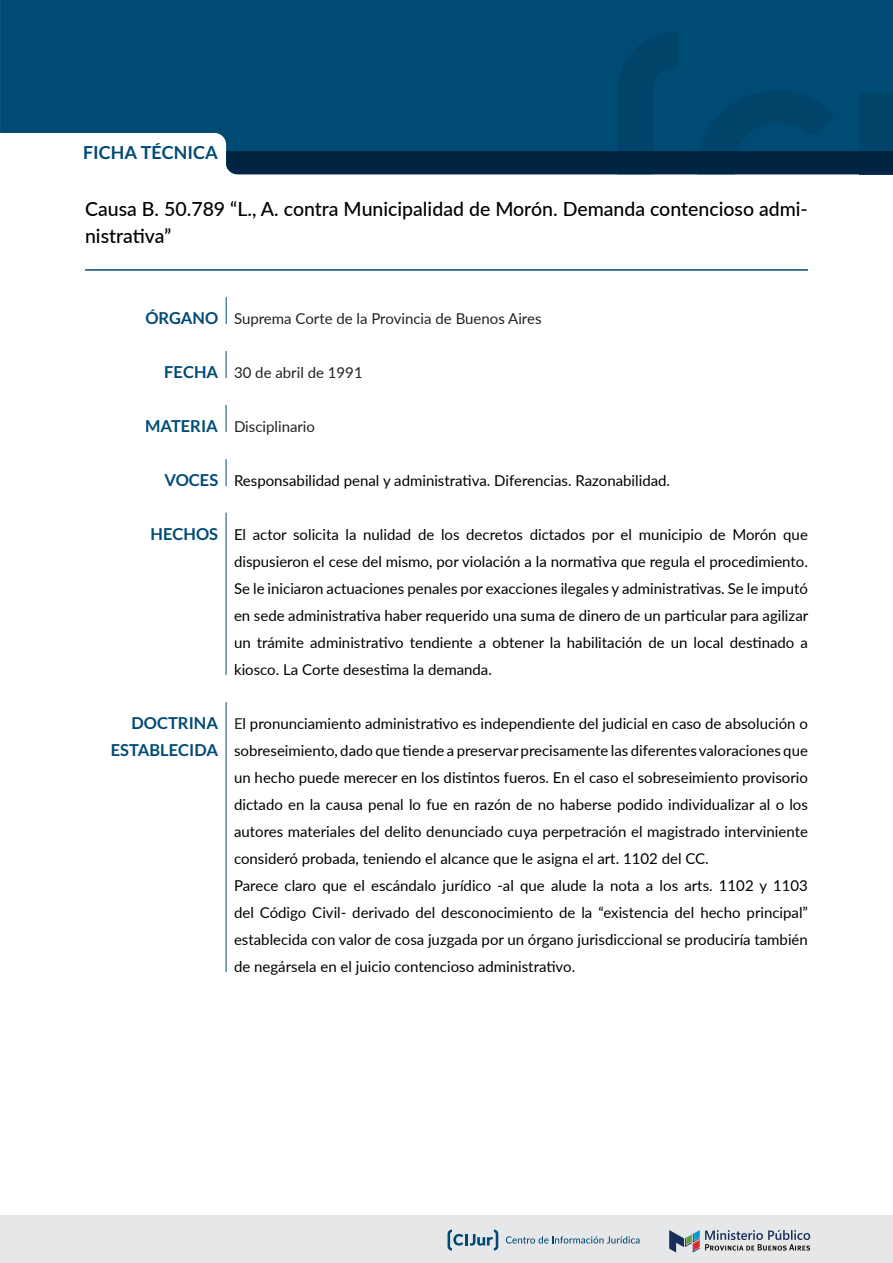
<style>
.page{position:relative;width:893px;height:1263px;background:#fff}
.page>*{position:absolute;margin:0;border:0;box-sizing:border-box;transform-origin:0 0}
.t1{font:500 19.5px/27px "Lato";color:#000}
.t2{font:700 18px "Lato";color:#004b74}
.t3{font:700 16.5px/27px "Lato";color:#004b74;text-align:right}
.t4{font:15px/27px "Lato";color:#000;text-align:justify}
.t5{font:15px "Lato";color:#222}
.s1{color:#222}
</style>
<div class="page">
<div style="left:0;top:1215px;width:893px;height:48px;background:#e6e7e8"></div>
<svg style="left:669px;top:1230px;width:141px;height:22px"></svg>
<svg style="left:506px;top:1236px;width:133px;height:7px"></svg>
<svg style="left:448px;top:1229px;width:50px;height:21px"></svg>
<div style="left:0;top:0;width:893px;height:143px;background:#004b74"></div>
<svg style="left:226px;top:32px;width:667px;height:142px;background:#00446b"></svg>
<hr style="left:85px;top:269px;width:723px;height:2px;background:#004b74">
<svg style="left:226px;top:297px;width:1px;height:27px"></svg>
<svg style="left:226px;top:351px;width:1px;height:27px"></svg>
<hr style="left:226px;top:702px;width:1px;height:270px;background:#004b74">
<svg style="left:226px;top:405px;width:1px;height:27px"></svg>
<svg style="left:226px;top:459px;width:1px;height:27px"></svg>
<hr style="left:226px;top:513px;width:1px;height:162px;background:#004b74">
<p class="t2" style="left:83px;top:142px;width:136px">FICHA TÉCNICA</p>
<h1 class="t1" style="left:85px;top:195px;width:724px">Causa B. 50.789 “L., A. contra Municipalidad de Morón. Demanda contencioso admi&shy;nistrativa”</h1>
<p class="t3" style="left:145px;top:304px;width:74px">ÓRGANO</p>
<p class="t3" style="left:164px;top:358px;width:55px">FECHA</p>
<p class="t5" style="left:234px;top:308px;width:309px">Suprema Corte de la Provincia de Buenos Aires</p>
<p class="t5" style="left:234px;top:362px;width:130px">30 de abril de 1991</p>
<p class="t3" style="left:145px;top:412px;width:74px">MATERIA</p>
<p class="t5" style="left:234px;top:416px;width:83px">Disciplinario</p>
<p class="t3" style="left:164px;top:466px;width:55px">VOCES</p>
<p class="t4" style="left:234px;top:466px;width:438px">Responsabilidad penal y administrativa. Diferencias. Razonabilidad.</p>
<p class="t3" style="left:151px;top:520px;width:69px">HECHOS</p>
<p class="t4" style="left:234px;top:520px;width:576px">El actor solicita la nulidad de los decretos dictados por el municipio de Morón que dispusieron el cese del mismo, por violación a la normativa que regula el procedimiento.<br>Se le iniciaron actuaciones penales por exacciones ilegales y administrativas. Se le imputó en sede administrativa haber requerido una suma de dinero de un particular para agilizar un trámite administrativo tendiente a obtener la habilitación de un local destinado a kiosco. La Corte desestima la demanda.</p>
<p class="t3" style="left:111px;top:709px;width:109px">DOCTRINA<br>ESTABLECIDA</p>
<p class="t4" style="left:234px;top:709px;width:575px;text-align:left"><span class="s1">E</span>l pronunciamiento administrativo es independiente del judicial en caso de absolución o sobreseimiento, dado que tiende a preservar precisamente las diferentes valoraciones que un hecho puede merecer en los distintos fueros. En el caso el sobreseimiento provisorio dictado en la causa penal lo fue en razón de no haberse podido individualizar al o los autores materiales del delito denunciado cuya perpetración el magistrado interviniente consideró probada, teniendo el alcance que le asigna el art. 1102 del CC.<br>Parece claro que el escándalo jurídico -al que alude la nota a los arts. 1102 y 1103 del Código Civil- derivado del desconocimiento de la “existencia del hecho principal” establecida con valor de cosa juzgada por un órgano jurisdiccional se produciría también de negársela en el juicio contencioso administrativo.</p>
</div>
